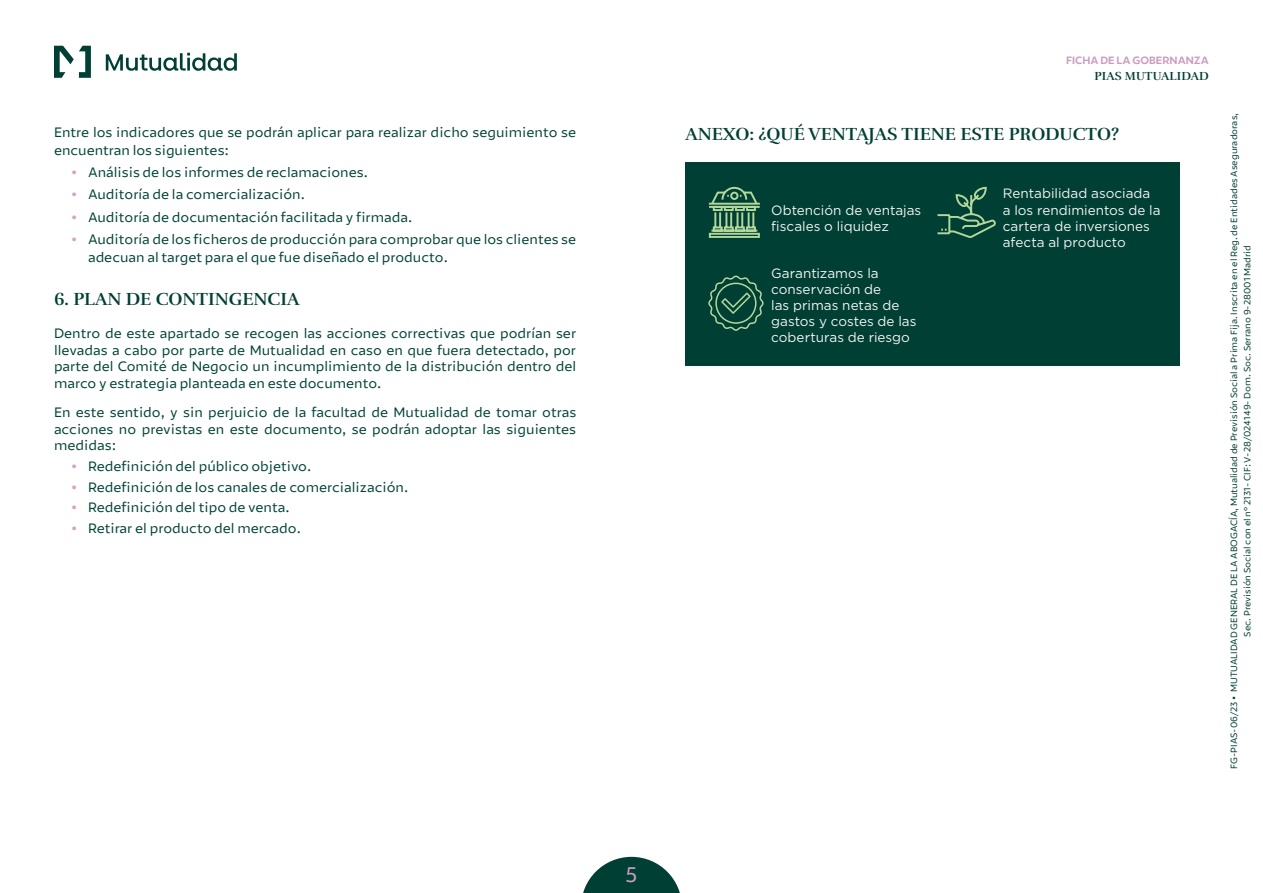
<style>
.page{position:relative;width:1263px;height:893px;background:#fff}
.page>*{position:absolute;margin:0;border:0;box-sizing:border-box;transform-origin:0 0}
.t1{font:21px "Mutualidad";color:#cb9dbf}
.Titulo_azul{font:700 18px "Rufina";color:#003f34}
.interior{font:13.5px/16.5px "Mutualidad";color:#004336}
.anexo{font:13.5px/16.2px "Gotham";color:#f3f3f3}
.t2{font:700 12px "Rufina";letter-spacing:.01em;color:#003f34}
.t3{font:700 10.5px "Mutualidad";color:#cb9dbf}
.Datos_registrales{font:9px/13.5px "Mutualidad";color:#003f34;text-align:center}
.s1{color:#d6a1c8}
</style>
<div class="page">
<svg style="left:54px;top:46px;width:37px;height:32px"></svg>
<svg style="left:106px;top:53px;width:131px;height:18px"></svg>
<svg style="left:583px;top:857px;width:97px;height:36px"></svg>
<div style="left:685px;top:162px;width:495px;height:204px;background:#003f34"></div>
<svg style="left:708px;top:186px;width:52px;height:52px"></svg>
<svg style="left:937px;top:186px;width:59px;height:52px"></svg>
<svg style="left:708px;top:275px;width:56px;height:56px"></svg>
<p class="interior" style="left:54px;top:123px;width:524px;line-height:18px">Entre los indicadores que se podrán aplicar para realizar dicho seguimiento se encuentran los siguientes:</p>
<p class="interior" style="left:71px;top:164px;width:298px"><span class="s1">•</span> Análisis de los informes de reclamaciones.</p>
<p class="interior" style="left:71px;top:186px;width:235px"><span class="s1">•</span> Auditoría de la comercialización.</p>
<p class="interior" style="left:71px;top:209px;width:343px"><span class="s1">•</span> Auditoría de documentación facilitada y firmada.</p>
<p class="interior" style="left:88px;top:230px;width:490px;line-height:18px;text-indent:-17px"><span class="s1">•</span> Auditoría de los ficheros de producción para comprobar que los clientes se adecuan al target para el que fue diseñado el producto.</p>
<p class="Titulo_azul" style="left:54px;top:288px;width:247px">6. PLAN DE CONTINGENCIA</p>
<p class="interior" style="left:54px;top:325px;width:524px;text-align:justify">Dentro de este apartado se recogen las acciones correctivas que podrían ser llevadas a cabo por parte de Mutualidad en caso en que fuera detectado, por parte del Comité de Negocio un incumplimiento de la distribución dentro del marco y estrategia planteada en este documento.</p>
<p class="interior" style="left:54px;top:404px;width:524px;text-align:justify">En este sentido, y sin perjuicio de la facultad de Mutualidad de tomar otras acciones no previstas en este documento, se podrán adoptar las siguientes medidas:</p>
<p class="interior" style="left:71px;top:458px;width:242px"><span class="s1">•</span> Redefinición del público objetivo.</p>
<p class="interior" style="left:71px;top:479px;width:339px"><span class="s1">•</span> Redefinición de los canales de comercialización.</p>
<p class="interior" style="left:71px;top:499px;width:220px"><span class="s1">•</span> Redefinición del tipo de venta.</p>
<p class="interior" style="left:71px;top:520px;width:231px"><span class="s1">•</span> Retirar el producto del mercado.</p>
<h1 class="t1" style="left:625px;top:862px;width:13px">5</h1>
<p class="t3" style="left:1066px;top:54px;width:144px">FICHA DE LA GOBERNANZA</p>
<p class="t2" style="left:1094px;top:68px;width:116px">PIAS MUTUALIDAD</p>
<p class="Titulo_azul" style="left:685px;top:123px;width:435px">ANEXO: ¿QUÉ VENTAJAS TIENE ESTE PRODUCTO?</p>
<p class="anexo" style="left:771px;top:202px;width:152px">Obtención de ventajas fiscales o liquidez</p>
<p class="anexo" style="left:771px;top:264px;width:147px">Garantizamos la conservación de<br>las primas netas de gastos y costes de las coberturas de riesgo</p>
<p class="anexo" style="left:1003px;top:185px;width:159px">Rentabilidad asociada a los rendimientos de la cartera de inversiones afecta al producto</p>
<p class="Datos_registrales" style="left:1227px;top:769px;width:657px;rotate:-90deg">FG-PIAS-06/23 • MUTUALIDAD GENERAL DE LA ABOGACÍA, Mutualidad de Previsión Social a Prima Fija. Inscrita en el Reg. de Entidades Aseguradoras,<br>Sec. Previsión Social con el nº 2131- CIF: V-28/024149- Dom. Soc. Serrano 9-28001 Madrid</p>
</div>
